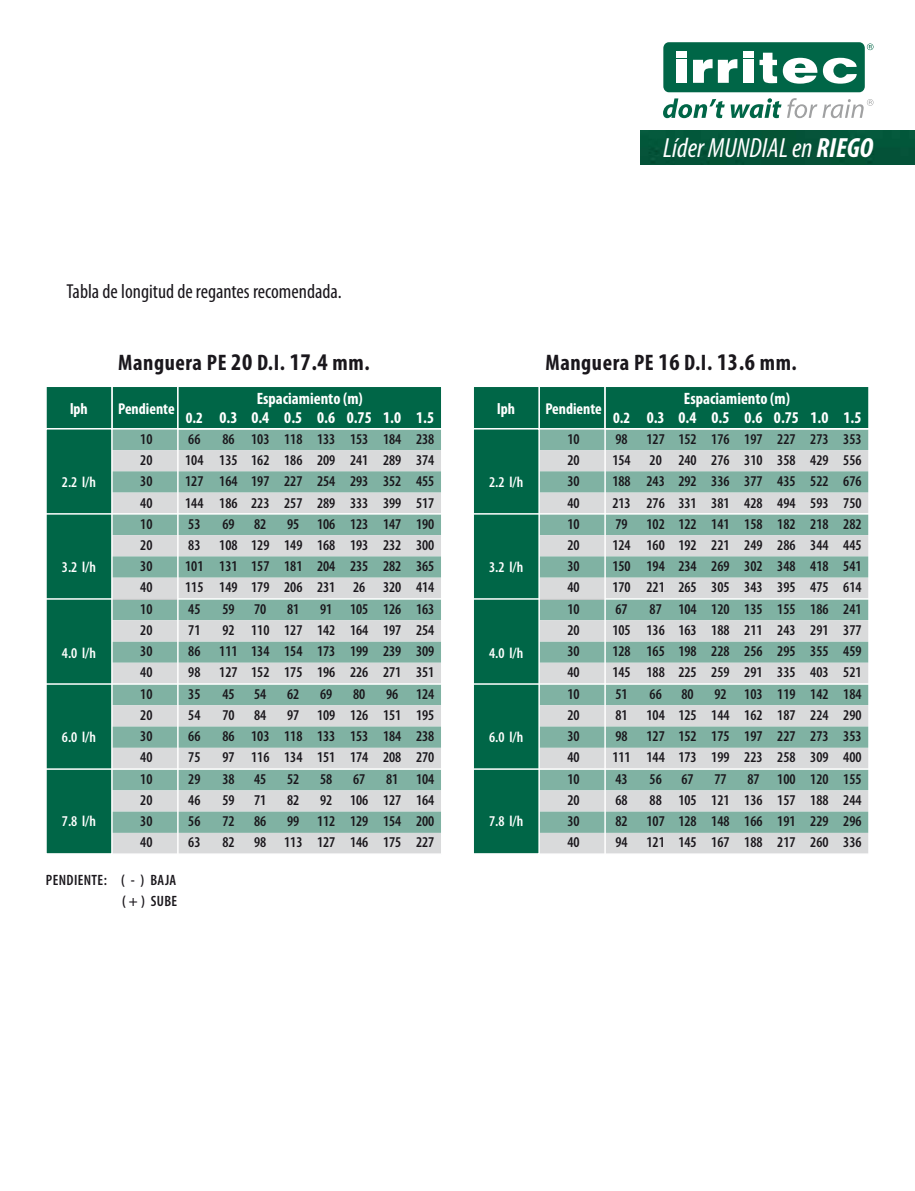
<style>
.page{position:relative;width:915px;height:1191px;background:#fff}
.page>*{position:absolute;margin:0;border:0;box-sizing:border-box;transform-origin:0 0}
.t1{font:italic condensed 27.75px "Myriad Pro";color:#fff}
.t2{font:700 condensed 22.5px "Myriad Pro";letter-spacing:.025em;color:#1a171c}
.t3{font:condensed 20.25px "Myriad Pro";color:#1a171c}
.t4{font:700 condensed 16.5px "Myriad Pro";color:#fff}
.t5{font:700 condensed 15.75px "Myriad Pro";color:#fff}
.t6{font:600 condensed 15px/21.3px "Myriad Pro";color:#1a171c}
.t7{font:600 condensed 15px "Myriad Pro";color:#fff}
.t8{font:600 condensed 15px/21px "Myriad Pro";letter-spacing:.025em;color:#1a171c;text-align:right}
.s1{font-weight:700}
.s2{font-size:24px}
</style>
<div class="page">
<div style="left:640px;top:130px;width:274px;height:35px;background:#045338"></div>
<div style="left:663px;top:42px;width:201px;height:50px;background:#006647;border-radius:6px"></div>
<div style="left:675px;top:60px;width:11px;height:23px;background:#fff"></div>
<svg style="left:693px;top:59px;width:44px;height:24px"></svg>
<div style="left:675px;top:51px;width:11px;height:6px;background:#fff"></div>
<div style="left:743px;top:60px;width:10px;height:23px;background:#fff"></div>
<div style="left:743px;top:51px;width:10px;height:6px;background:#fff"></div>
<svg style="left:759px;top:53px;width:17px;height:30px"></svg>
<svg style="left:782px;top:58px;width:74px;height:26px"></svg>
<svg style="left:866px;top:44px;width:7px;height:6px"></svg>
<svg style="left:663px;top:98px;width:61px;height:20px"></svg>
<svg style="left:730px;top:98px;width:143px;height:20px"></svg>
<div style="left:45px;top:385px;width:68px;height:44px;background:#006647;border:2px solid #fff"></div>
<svg style="left:112px;top:385px;width:329px;height:468px;background:#9ebeb5"></svg>
<div style="left:45px;top:428px;width:68px;height:427px;background:#006647;border:2px solid #fff"></div>
<hr style="left:177px;top:429px;width:1px;height:425px;background:#fff">
<hr style="left:178px;top:428px;width:263px;height:1px;background:#fff">
<hr style="left:46px;top:513px;width:395px;height:1px;background:#fff">
<hr style="left:46px;top:598px;width:395px;height:1px;background:#fff">
<hr style="left:46px;top:683px;width:395px;height:2px;background:#fff">
<hr style="left:46px;top:768px;width:395px;height:2px;background:#fff">
<hr style="left:46px;top:853px;width:395px;height:2px;background:#fff">
<div style="left:472px;top:385px;width:67px;height:44px;background:#006647;border:2px solid #fff"></div>
<svg style="left:539px;top:387px;width:330px;height:466px;background:#9ebeb5"></svg>
<div style="left:472px;top:428px;width:67px;height:427px;background:#006647;border:2px solid #fff"></div>
<hr style="left:867px;top:429px;width:2px;height:425px;background:#fff">
<hr style="left:604px;top:429px;width:1px;height:425px;background:#fff">
<hr style="left:605px;top:428px;width:263px;height:1px;background:#fff">
<hr style="left:473px;top:513px;width:395px;height:1px;background:#fff">
<hr style="left:473px;top:598px;width:395px;height:1px;background:#fff">
<hr style="left:473px;top:683px;width:395px;height:2px;background:#fff">
<hr style="left:473px;top:768px;width:395px;height:2px;background:#fff">
<hr style="left:473px;top:853px;width:395px;height:2px;background:#fff">
<h1 class="t1" style="left:663px;top:131px;width:211px">Líder MUNDIAL en <span class="s1">RIEGO</span></h1>
<h3 class="t3" style="left:67px;top:279px;width:277px">Tabla de longitud de regantes recomendada.</h3>
<p class="t5" style="left:70px;top:399px;width:19px">lph</p>
<p class="t7" style="left:62px;top:472px;width:36px">2.2 l/h</p>
<p class="t7" style="left:62px;top:558px;width:36px">3.2 l/h</p>
<p class="t7" style="left:62px;top:643px;width:36px">4.0 l/h</p>
<p class="t7" style="left:62px;top:728px;width:36px">6.0 l/h</p>
<p class="t7" style="left:62px;top:812px;width:36px">7.8 l/h</p>
<h2 class="t2" style="left:118px;top:349px;width:253px">Manguera PE <span class="s2">20</span> D.I. <span class="s2">17.4</span> mm.</h2>
<p class="t4" style="left:256px;top:388px;width:108px">Espaciamiento (m)</p>
<p class="t5" style="left:118px;top:399px;width:58px">Pendiente</p>
<p class="t6" style="left:140px;top:428px;width:14px;text-align:justify">10<br>20<br>30<br>40<br>10<br>20<br>30<br>40<br>10<br>20<br>30<br>40<br>10<br>20<br>30<br>40<br>10<br>20<br>30<br>40</p>
<p class="t4" style="left:219px;top:407px;width:19px">0.3</p>
<p class="t6" style="left:219px;top:428px;width:20px">86<br>135<br>164<br>186<br>69<br>108<br>131<br>149<br>59<br>92<br>111<br>127<br>45<br>70<br>86<br>97<br>38<br>59<br>72<br>82</p>
<p class="t4" style="left:251px;top:407px;width:19px">0.4</p>
<p class="t6" style="left:251px;top:428px;width:20px">103<br>162<br>197<br>223<br>82<br>129<br>157<br>179<br>70<br>110<br>134<br>152<br>54<br>84<br>103<br>116<br>45<br>71<br>86<br>98</p>
<p class="t4" style="left:284px;top:407px;width:19px">0.5</p>
<p class="t6" style="left:284px;top:428px;width:20px">118<br>186<br>227<br>257<br>95<br>149<br>181<br>206<br>81<br>127<br>154<br>175<br>62<br>97<br>118<br>134<br>52<br>82<br>99<br>113</p>
<p class="t4" style="left:317px;top:407px;width:19px">0.6</p>
<p class="t6" style="left:317px;top:428px;width:20px">133<br>209<br>254<br>289<br>106<br>168<br>204<br>231<br>91<br>142<br>173<br>196<br>69<br>109<br>133<br>151<br>58<br>92<br>112<br>127</p>
<p class="t4" style="left:346px;top:407px;width:26px">0.75</p>
<p class="t6" style="left:350px;top:428px;width:20px">153<br>241<br>293<br>333<br>123<br>193<br>235<br>26<br>105<br>164<br>199<br>226<br>80<br>126<br>153<br>174<br>67<br>106<br>129<br>146</p>
<p class="t5" style="left:186px;top:408px;width:19px">0.2</p>
<p class="t6" style="left:185px;top:428px;width:20px">66<br>104<br>127<br>144<br>53<br>83<br>101<br>115<br>45<br>71<br>86<br>98<br>35<br>54<br>66<br>75<br>29<br>46<br>56<br>63</p>
<p class="t4" style="left:383px;top:407px;width:19px">1.0</p>
<p class="t6" style="left:383px;top:428px;width:20px">184<br>289<br>352<br>399<br>147<br>232<br>282<br>320<br>126<br>197<br>239<br>271<br>96<br>151<br>184<br>208<br>81<br>127<br>154<br>175</p>
<p class="t4" style="left:416px;top:407px;width:19px">1.5</p>
<p class="t6" style="left:416px;top:428px;width:20px;text-align:justify">238<br>374<br>455<br>517<br>190<br>300<br>365<br>414<br>163<br>254<br>309<br>351<br>124<br>195<br>238<br>270<br>104<br>164<br>200<br>227</p>
<p class="t5" style="left:497px;top:399px;width:19px">lph</p>
<p class="t7" style="left:489px;top:472px;width:36px">2.2 l/h</p>
<p class="t7" style="left:489px;top:558px;width:36px">3.2 l/h</p>
<p class="t7" style="left:489px;top:643px;width:36px">4.0 l/h</p>
<p class="t7" style="left:489px;top:728px;width:36px">6.0 l/h</p>
<p class="t7" style="left:489px;top:812px;width:36px">7.8 l/h</p>
<h2 class="t2" style="left:545px;top:349px;width:253px">Manguera PE <span class="s2">16</span> D.I. <span class="s2">13.6</span> mm.</h2>
<p class="t4" style="left:683px;top:388px;width:108px">Espaciamiento (m)</p>
<p class="t5" style="left:545px;top:399px;width:58px">Pendiente</p>
<p class="t6" style="left:567px;top:428px;width:14px;text-align:justify">10<br>20<br>30<br>40<br>10<br>20<br>30<br>40<br>10<br>20<br>30<br>40<br>10<br>20<br>30<br>40<br>10<br>20<br>30<br>40</p>
<p class="t4" style="left:646px;top:407px;width:19px">0.3</p>
<p class="t6" style="left:646px;top:428px;width:20px">127<br>20<br>243<br>276<br>102<br>160<br>194<br>221<br>87<br>136<br>165<br>188<br>66<br>104<br>127<br>144<br>56<br>88<br>107<br>121</p>
<p class="t4" style="left:678px;top:407px;width:19px">0.4</p>
<p class="t6" style="left:678px;top:428px;width:20px">152<br>240<br>292<br>331<br>122<br>192<br>234<br>265<br>104<br>163<br>198<br>225<br>80<br>125<br>152<br>173<br>67<br>105<br>128<br>145</p>
<p class="t4" style="left:711px;top:407px;width:19px">0.5</p>
<p class="t6" style="left:711px;top:428px;width:20px">176<br>276<br>336<br>381<br>141<br>221<br>269<br>305<br>120<br>188<br>228<br>259<br>92<br>144<br>175<br>199<br>77<br>121<br>148<br>167</p>
<p class="t4" style="left:744px;top:407px;width:19px">0.6</p>
<p class="t6" style="left:744px;top:428px;width:20px">197<br>310<br>377<br>428<br>158<br>249<br>302<br>343<br>135<br>211<br>256<br>291<br>103<br>162<br>197<br>223<br>87<br>136<br>166<br>188</p>
<p class="t4" style="left:773px;top:407px;width:26px">0.75</p>
<p class="t6" style="left:777px;top:428px;width:20px;text-align:justify">227<br>358<br>435<br>494<br>182<br>286<br>348<br>395<br>155<br>243<br>295<br>335<br>119<br>187<br>227<br>258<br>100<br>157<br>191<br>217</p>
<p class="t5" style="left:612px;top:408px;width:19px">0.2</p>
<p class="t6" style="left:612px;top:428px;width:20px">98<br>154<br>188<br>213<br>79<br>124<br>150<br>170<br>67<br>105<br>128<br>145<br>51<br>81<br>98<br>111<br>43<br>68<br>82<br>94</p>
<p class="t4" style="left:810px;top:407px;width:19px">1.0</p>
<p class="t6" style="left:809px;top:428px;width:20px;text-align:justify">273<br>429<br>522<br>593<br>218<br>344<br>418<br>475<br>186<br>291<br>355<br>403<br>142<br>224<br>273<br>309<br>120<br>188<br>229<br>260</p>
<p class="t4" style="left:843px;top:407px;width:19px">1.5</p>
<p class="t6" style="left:843px;top:428px;width:20px;text-align:justify">353<br>556<br>676<br>750<br>282<br>445<br>541<br>614<br>241<br>377<br>459<br>521<br>184<br>290<br>353<br>400<br>155<br>244<br>296<br>336</p>
<p class="t8" style="left:46px;top:869px;width:133px">PENDIENTE: ( - ) BAJA ( + ) SUBE</p>
</div>
